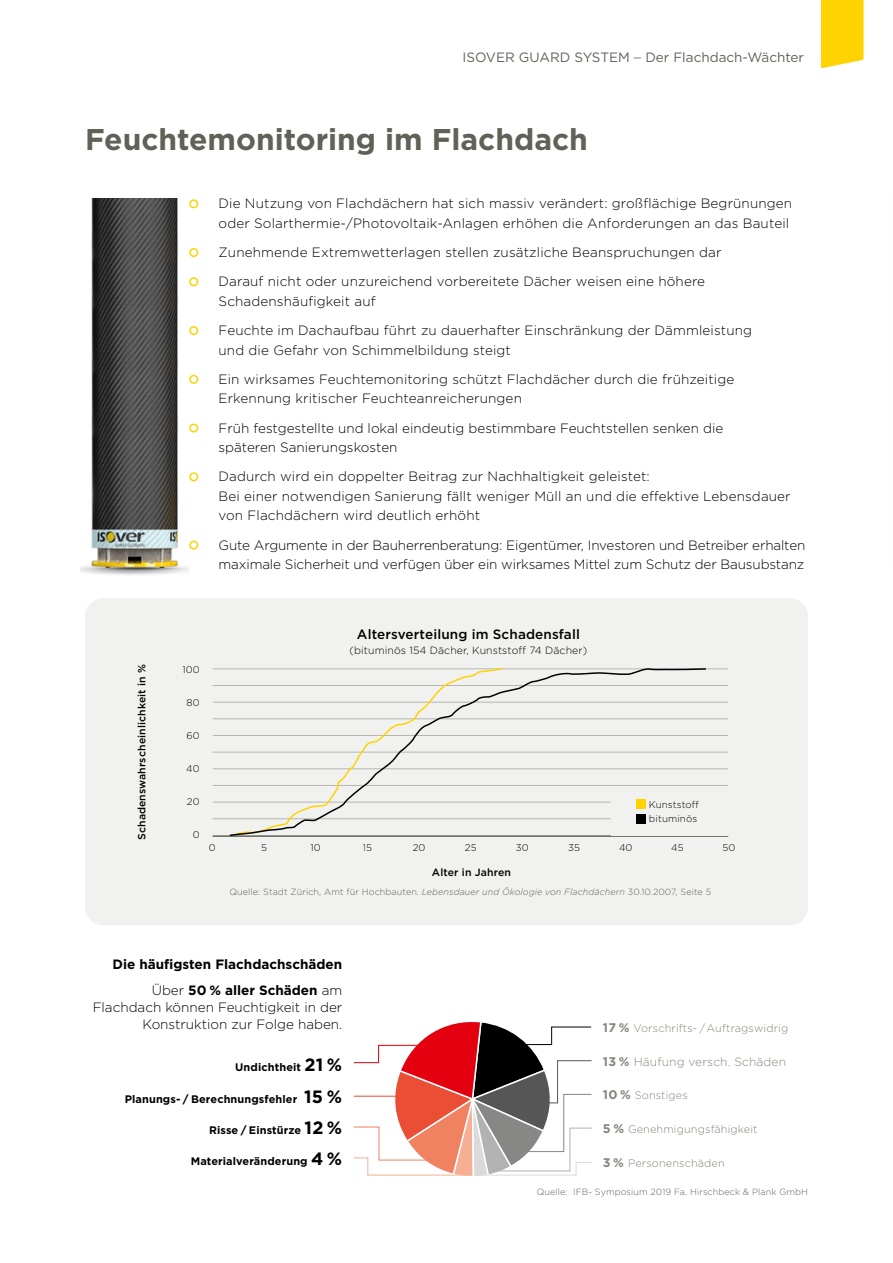
<style>
.page{position:relative;width:893px;height:1263px;background:#fff}
.page>*{position:absolute;margin:0;border:0;box-sizing:border-box;transform-origin:0 0}
.t1{font:700 30px "Gotham";color:#626158}
.t2{font:300 13.5px/29.2px "Gotham";letter-spacing:.01em;color:#000}
.t3{font:300 13.5px/19.5px "Gotham";letter-spacing:-.01em;color:#000}
.t4{font:700 13.5px/25.5px "Gotham";color:#000;text-align:right}
.t5{font:13.5px "Gotham";color:#626158}
.t6{font:500 13.5px "Gotham";letter-spacing:.01em;color:#000}
.t7{font:300 12px "Gotham";letter-spacing:.01em;color:#87867c}
.t8{font:700 10.95px "Gotham";letter-spacing:.01em;color:#000}
.t9{font:300 10.95px "Gotham";letter-spacing:.01em;color:#87867c}
.t10{font:500 10.5px "Gotham";letter-spacing:.01em;color:#000}
.t11{font:300 10.5px "Gotham";letter-spacing:.01em;color:#000}
.t12{font:300 9.75px/14.5px "Gotham";letter-spacing:.01em;color:#000}
.t13{font:300 9px "Gotham";letter-spacing:.01em;color:#626158}
.s1{font-family:"The Sans B3";font-weight:300}
.s2{font-style:italic}
.s3{font-weight:300}
.s4{font-size:17.85px}
.s5{font-weight:700;font-size:12.45px}
</style>
<div class="page">
<div style="left:821px;top:0;width:42px;height:68px;background:#ffd300"></div>
<div style="left:189px;top:199px;width:9px;height:9px;border:2px solid #ffd300;border-radius:50%"></div>
<div style="left:189px;top:248px;width:9px;height:9px;border:2px solid #ffd300;border-radius:50%"></div>
<div style="left:189px;top:277px;width:9px;height:9px;border:2px solid #ffd300;border-radius:50%"></div>
<div style="left:189px;top:326px;width:9px;height:9px;border:2px solid #ffd300;border-radius:50%"></div>
<div style="left:189px;top:375px;width:9px;height:9px;border:2px solid #ffd300;border-radius:50%"></div>
<div style="left:189px;top:424px;width:9px;height:9px;border:2px solid #ffd300;border-radius:50%"></div>
<div style="left:189px;top:472px;width:9px;height:9px;border:2px solid #ffd300;border-radius:50%"></div>
<div style="left:189px;top:541px;width:9px;height:9px;border:2px solid #ffd300;border-radius:50%"></div>
<div style="left:85px;top:598px;width:723px;height:327px;background:#f1f1ef;border-radius:18px"></div>
<hr style="left:213px;top:835px;width:515px;height:2px;background:#626158">
<hr style="left:213px;top:752px;width:515px;height:1px;background:#b7b6af">
<hr style="left:213px;top:668px;width:515px;height:1px;background:#b7b6af">
<hr style="left:213px;top:802px;width:515px;height:1px;background:#b7b6af">
<hr style="left:213px;top:818px;width:515px;height:1px;background:#b7b6af">
<hr style="left:213px;top:735px;width:515px;height:1px;background:#b7b6af">
<hr style="left:213px;top:768px;width:515px;height:1px;background:#b7b6af">
<hr style="left:213px;top:785px;width:515px;height:1px;background:#b7b6af">
<hr style="left:213px;top:718px;width:515px;height:1px;background:#b7b6af">
<hr style="left:213px;top:702px;width:515px;height:1px;background:#b7b6af">
<hr style="left:213px;top:685px;width:515px;height:1px;background:#b7b6af">
<div style="left:611px;top:786px;width:117px;height:49px;background:#f1f1ef"></div>
<svg style="left:228px;top:668px;width:479px;height:169px"></svg>
<img style="left:80px;top:199px;width:109px;height:376px">
<svg style="left:353px;top:1022px;width:239px;height:154px"></svg>
<p class="t5" style="left:462px;top:49px;width:343px">ISOVER GUARD SYSTEM <span class="s1">–</span> Der Flachdach-Wächter</p>
<h1 class="t1" style="left:85px;top:119px;width:504px">Feuchtemonitoring im Flachdach</h1>
<p class="t2" style="left:219px;top:193px;width:575px;line-height:19.5px">Die Nutzung von Flachdächern hat sich massiv verändert: großflächige Begrünungen oder Solarthermie-/Photovoltaik-Anlagen erhöhen die Anforderungen an das Bauteil</p>
<p class="t2" style="left:219px;top:237px;width:504px">Zunehmende Extremwetterlagen stellen zusätzliche Beanspruchungen dar<br>Darauf nicht oder unzureichend vorbereitete Dächer weisen eine höhere</p>
<p class="t2" style="left:219px;top:286px;width:535px">Schadenshäufigkeit auf<br>Feuchte im Dachaufbau führt zu dauerhafter Einschränkung der Dämmleistung</p>
<p class="t2" style="left:219px;top:335px;width:517px">und die Gefahr von Schimmelbildung steigt<br>Ein wirksames Feuchtemonitoring schützt Flachdächer durch die frühzeitige</p>
<p class="t2" style="left:219px;top:384px;width:506px">Erkennung kritischer Feuchteanreicherungen<br>Früh festgestellte und lokal eindeutig bestimmbare Feuchtstellen senken die</p>
<p class="t2" style="left:219px;top:432px;width:433px">späteren Sanierungskosten<br>Dadurch wird ein doppelter Beitrag zur Nachhaltigkeit geleistet:</p>
<p class="t2" style="left:219px;top:486px;width:574px;line-height:19.5px">Bei einer notwendigen Sanierung fällt weniger Müll an und die effektive Lebensdauer von Flachdächern wird deutlich erhöht</p>
<p class="t3" style="left:219px;top:535px;width:588px">Gute Argumente in der Bauherrenberatung: Eigentümer, Investoren und Betreiber erhalten maximale Sicherheit und verfügen über ein wirksames Mittel zum Schutz der Bausubstanz</p>
<p class="t10" style="left:135px;top:840px;width:177px;rotate:-90deg">Schadenswahrscheinlichkeit in %</p>
<p class="t12" style="left:182px;top:662px;width:19px">100</p>
<p class="t12" style="left:187px;top:695px;width:15px">80</p>
<p class="t12" style="left:186px;top:728px;width:15px">60</p>
<p class="t12" style="left:186px;top:761px;width:15px">40</p>
<p class="t12" style="left:187px;top:794px;width:14px">20</p>
<p class="t12" style="left:193px;top:827px;width:8px">0</p>
<p class="t6" style="left:357px;top:626px;width:224px">Altersverteilung im Schadensfall</p>
<p class="t11" style="left:349px;top:644px;width:239px">(bituminös 154 Dächer, Kunststoff 74 Dächer)</p>
<p class="t12" style="left:649px;top:797px;width:51px">Kunststoff bituminös</p>
<p class="t12" style="left:209px;top:840px;width:8px">0</p>
<p class="t12" style="left:261px;top:840px;width:7px">5</p>
<p class="t12" style="left:311px;top:840px;width:12px">10</p>
<p class="t12" style="left:363px;top:840px;width:11px">15</p>
<p class="t12" style="left:413px;top:840px;width:14px">20</p>
<p class="t12" style="left:465px;top:840px;width:13px">25</p>
<p class="t12" style="left:516px;top:840px;width:14px">30</p>
<p class="t12" style="left:568px;top:840px;width:13px">35</p>
<p class="t12" style="left:619px;top:840px;width:15px">40</p>
<p class="t12" style="left:671px;top:840px;width:14px">45</p>
<p class="t12" style="left:723px;top:840px;width:14px">50</p>
<p class="t10" style="left:432px;top:865px;width:80px">Alter in Jahren</p>
<p class="t13" style="left:229px;top:886px;width:483px">Quelle: Stadt Zürich, Amt für Hochbauten. <span class="s2">Lebensdauer und Ökologie von Flachdächern</span> 30.10.2007, Seite 5</p>
<p class="t4" style="left:112px;top:951px;width:231px">Die häufigsten Flachdachschäden<br><span class="s3">Über</span> 50 % aller Schäden <span class="s3">am</span></p>
<p class="t2" style="left:93px;top:998px;width:251px;line-height:17px;text-align:right">Flachdach können Feuchtigkeit in der<br>Konstruktion zur Folge haben.</p>
<p class="t8" style="left:235px;top:1060px;width:109px">Undichtheit <span class="s4">21 %</span></p>
<p class="t8" style="left:125px;top:1092px;width:219px">Planungs- / Berechnungsfehler <span class="s4">15 %</span></p>
<p class="t9" style="left:603px;top:1021px;width:187px"><span class="s5">17 %</span> Vorschrifts- / Auftragswidrig</p>
<p class="t7" style="left:603px;top:1054px;width:185px"><span class="s5">13 %</span> Häufung versch. Schäden</p>
<p class="t9" style="left:603px;top:1088px;width:86px"><span class="s5">10 %</span> Sonstiges</p>
<p class="t8" style="left:209px;top:1123px;width:135px">Risse / Einstürze <span class="s4">12 %</span></p>
<p class="t8" style="left:191px;top:1154px;width:153px">Materialveränderung <span class="s4">4 %</span></p>
<p class="t9" style="left:603px;top:1156px;width:123px"><span class="s5">3 %</span> Personenschäden</p>
<p class="t9" style="left:603px;top:1122px;width:156px"><span class="s5">5 %</span> Genehmigungsfähigkeit</p>
<p class="t13" style="left:537px;top:1186px;width:273px">Quelle: IFB- Symposium 2019 Fa. Hirschbeck &amp; Plank GmbH</p>
</div>
